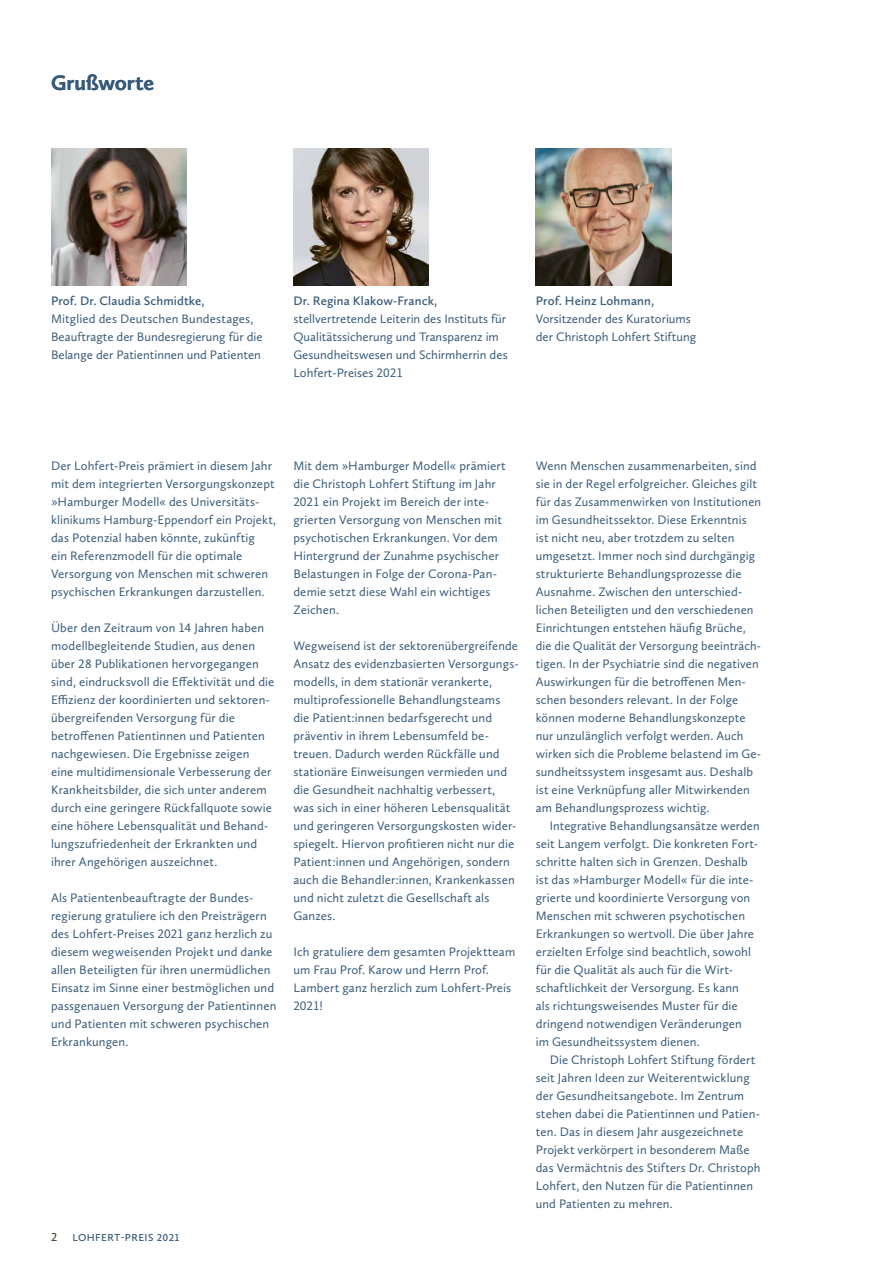
<style>
.page{position:relative;width:893px;height:1263px;background:#fff}
.page>*{position:absolute;margin:0;border:0;box-sizing:border-box;transform-origin:0 0}
.t1{font:700 21.75px "Calluna Sans";letter-spacing:-.005em;color:#385b7a}
.t2{font:12.75px/18px "Calluna Sans";letter-spacing:.01em;color:#385b7a}
.t3{font:600 12.75px "Calluna Sans";letter-spacing:.01em;color:#385b7a}
.t4{font:12px "Calluna Sans";color:#2f2912}
.t5{font:600 10.5px "Calluna Sans";letter-spacing:.045em;color:#385b7a}
</style>
<div class="page">
<img style="left:51px;top:149px;width:135px;height:136px">
<img style="left:293px;top:149px;width:136px;height:136px">
<img style="left:536px;top:149px;width:135px;height:136px">
<h1 class="t1" style="left:51px;top:69px;width:105px">Grußworte</h1>
<p class="t3" style="left:51px;top:293px;width:155px">Prof. Dr. Claudia Schmidtke,</p>
<p class="t2" style="left:51px;top:310px;width:213px">Mitglied des Deutschen Bundestages,<br>Beauftragte der Bundesregierung für die<br>Belange der Patientinnen und Patienten</p>
<p class="t3" style="left:293px;top:293px;width:145px">Dr. Regina Klakow-Franck,</p>
<p class="t2" style="left:293px;top:309px;width:216px">stellvertretende Leiterin des Instituts für Qualitätssicherung und Transparenz im Gesundheitswesen und Schirmherrin des Lohfert-Preises 2021</p>
<p class="t3" style="left:536px;top:293px;width:120px">Prof. Heinz Lohmann,</p>
<p class="t2" style="left:536px;top:309px;width:162px">Vorsitzender des Kuratoriums der Christoph Lohfert Stiftung</p>
<p class="t2" style="left:51px;top:457px;width:227px">Der Lohfert-Preis prämiert in diesem Jahr mit dem integrierten Versorgungskonzept »Hamburger Modell« des Universitäts&shy;klinikums Hamburg-Eppendorf ein Projekt, das Potenzial haben könnte, zukünftig<br>ein Referenzmodell für die optimale Versorgung von Menschen mit schweren psychischen Erkrankungen darzustellen.</p>
<p class="t2" style="left:51px;top:619px;width:225px">Über den Zeitraum von 14 Jahren haben modellbegleitende Studien, aus denen über 28 Publikationen hervorgegangen sind, eindrucksvoll die Effektivität und die Effizienz der koordinierten und sektoren&shy;übergreifenden Versorgung für die betroffenen Patientinnen und Patienten nachgewiesen. Die Ergebnisse zeigen eine multidimensionale Verbesserung der Krankheitsbilder, die sich unter anderem durch eine geringere Rückfallquote sowie eine höhere Lebensqualität und Behand&shy;lungszufriedenheit der Erkrankten und ihrer Angehörigen auszeichnet.</p>
<p class="t2" style="left:51px;top:889px;width:227px">Als Patientenbeauftragte der Bundes&shy;regierung gratuliere ich den Preisträgern des Lohfert-Preises 2021 ganz herzlich zu diesem wegweisenden Projekt und danke allen Beteiligten für ihren unermüdlichen Einsatz im Sinne einer bestmöglichen und passgenauen Versorgung der Patientinnen und Patienten mit schweren psychischen Erkrankungen.</p>
<p class="t4" style="left:51px;top:1229px;width:8px">2</p>
<p class="t5" style="left:72px;top:1231px;width:108px">LOHFERT-PREIS 2021</p>
<p class="t2" style="left:293px;top:457px;width:214px">Mit dem »Hamburger Modell« prämiert die Christoph Lohfert Stiftung im Jahr 2021 ein Projekt im Bereich der inte&shy;grierten Versorgung von Menschen mit psychotischen Erkrankungen. Vor dem Hintergrund der Zunahme psychischer Belastungen in Folge der Corona-Pan&shy;demie setzt diese Wahl ein wichtiges Zeichen.</p>
<p class="t2" style="left:293px;top:637px;width:227px">Wegweisend ist der sektorenübergreifende Ansatz des evidenzbasierten Versorgungs&shy;modells, in dem stationär verankerte, multiprofessionelle Behandlungsteams die Patient:innen bedarfsgerecht und präventiv in ihrem Lebensumfeld be&shy;treuen. Dadurch werden Rückfälle und stationäre Einweisungen vermieden und die Gesundheit nachhaltig verbessert, was sich in einer höheren Lebensqualität und geringeren Versorgungskosten wider&shy;spiegelt. Hiervon profitieren nicht nur die Patient:innen und Angehörigen, sondern auch die Behandler:innen, Krankenkassen und nicht zuletzt die Gesellschaft als Ganzes.</p>
<p class="t2" style="left:293px;top:943px;width:223px">Ich gratuliere dem gesamten Projektteam um Frau Prof. Karow und Herrn Prof.<br>Lambert ganz herzlich zum Lohfert-Preis<br>2021!</p>
<p class="t2" style="left:536px;top:457px;width:227px">Wenn Menschen zusammenarbeiten, sind sie in der Regel erfolgreicher. Gleiches gilt für das Zusammenwirken von Institutionen im Gesundheitssektor. Diese Erkenntnis ist nicht neu, aber trotzdem zu selten umgesetzt. Immer noch sind durchgängig strukturierte Behandlungsprozesse die Ausnahme. Zwischen den unterschied&shy;lichen Beteiligten und den verschiedenen Einrichtungen entstehen häufig Brüche, die die Qualität der Versorgung beeinträch&shy;tigen. In der Psychiatrie sind die negativen Auswirkungen für die betroffenen Men&shy;schen besonders relevant. In der Folge können moderne Behandlungskonzepte nur unzulänglich verfolgt werden. Auch wirken sich die Probleme belastend im Ge&shy;sundheitssystem insgesamt aus. Deshalb ist eine Verknüpfung aller Mitwirkenden am Behandlungsprozess wichtig.</p>
<p class="t2" style="left:536px;top:817px;width:225px;text-indent:14px">Integrative Behandlungsansätze werden seit Langem verfolgt. Die konkreten Fort&shy;schritte halten sich in Grenzen. Deshalb ist das »Hamburger Modell« für die inte&shy;grierte und koordinierte Versorgung von Menschen mit schweren psychotischen Erkrankungen so wertvoll. Die über Jahre erzielten Erfolge sind beachtlich, sowohl für die Qualität als auch für die Wirt&shy;schaftlichkeit der Versorgung. Es kann<br>als richtungsweisendes Muster für die dringend notwendigen Veränderungen<br>im Gesundheitssystem dienen.</p>
<p class="t2" style="left:536px;top:1051px;width:226px;text-indent:14px">Die Christoph Lohfert Stiftung fördert seit Jahren Ideen zur Weiterentwicklung der Gesundheitsangebote. Im Zentrum stehen dabei die Patientinnen und Patien&shy;ten. Das in diesem Jahr ausgezeichnete Projekt verkörpert in besonderem Maße das Vermächtnis des Stifters Dr. Christoph Lohfert, den Nutzen für die Patientinnen und Patienten zu mehren.</p>
</div>
